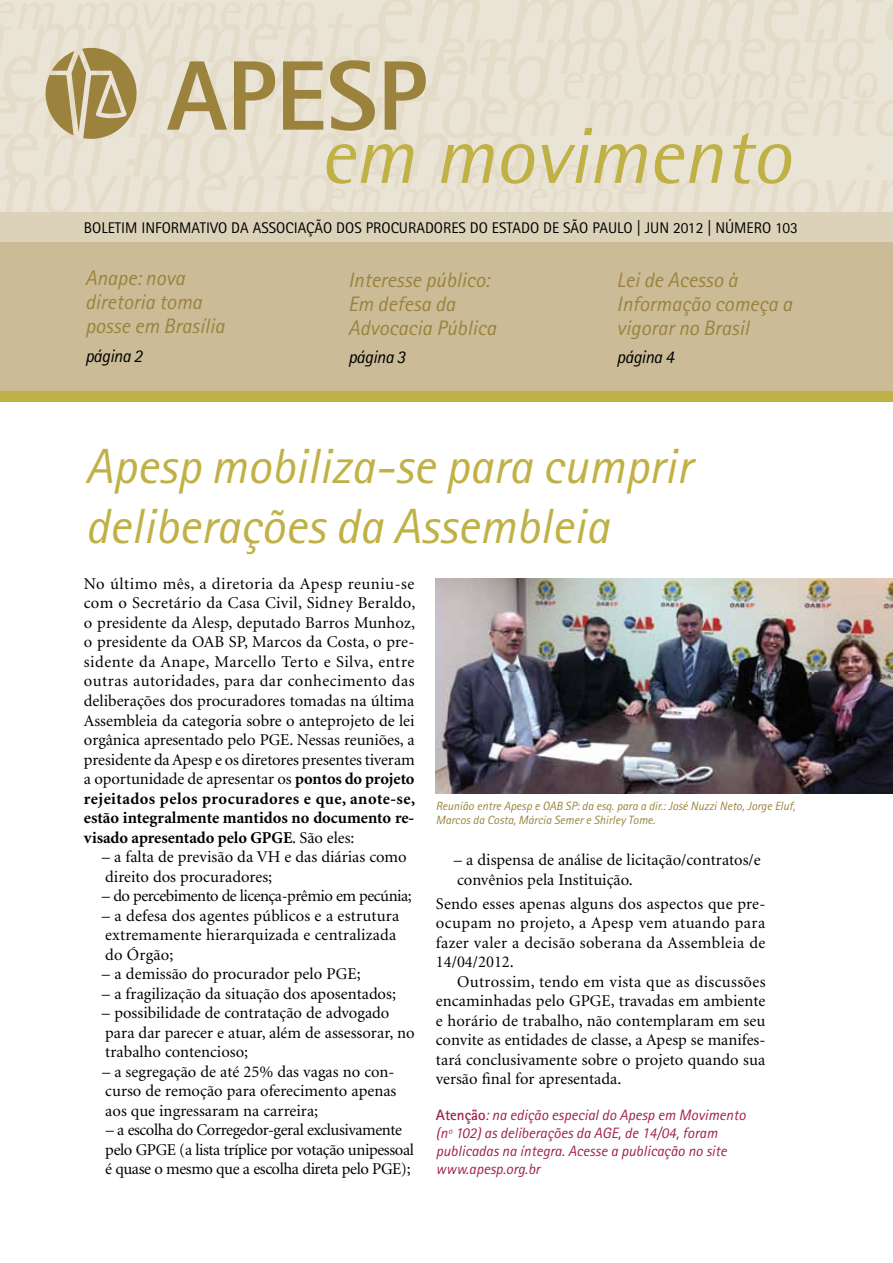
<style>
.page{position:relative;width:893px;height:1263px;background:#fff}
.page>*{position:absolute;margin:0;border:0;box-sizing:border-box;transform-origin:0 0}
.t1{font:italic 49.5px/59.4px "Rotis Sans Serif Std";color:#c0b146}
.t2{font:italic 21px/24px "Rotis Sans Serif Std";color:#9b823d}
.t3{font:italic 18px "Rotis Sans Serif Std";letter-spacing:-.025em;color:#000}
.t4{font:16.5px/19.5px "Minion";color:#000;text-align:justify}
.t5{font:16.5px/19.5px "Minion";letter-spacing:-.025em;color:#000}
.t6{font:16.5px "Minion";letter-spacing:-.03em;color:#000}
.t7{font:15.45px "Rotis Sans Serif Std";color:#000}
.t8{font:italic 15px/18px "Rotis Sans Serif Std";color:#9f2345}
.t9{font:italic 12px/14.4px "Rotis Sans Serif Std";color:#9b823d}
.s1{font-weight:700}
.s2{font-weight:700;font-style:normal}
</style>
<div class="page">
<svg style="left:0;top:0;width:893px;height:212px;background:#e1d9c4"></svg>
<div style="left:0;top:238px;width:893px;height:160px;background:#cbbc97"></div>
<div style="left:0;top:212px;width:893px;height:30px;background:#dcd1b9"></div>
<div style="left:0;top:391px;width:893px;height:11px;background:#c0b146"></div>
<img style="left:436px;top:579px;width:457px;height:214px">
<p class="t7" style="left:84px;top:218px;width:715px">BOLETIM INFORMATIVO DA ASSOCIAÇÃO DOS PROCURADORES DO ESTADO DE SÃO PAULO | JUN 2012 | NÚMERO 103</p>
<p class="t2" style="left:85px;top:266px;width:141px">Anape: nova diretoria toma posse em Brasília</p>
<p class="t3" style="left:85px;top:345px;width:59px">página 2</p>
<p class="t2" style="left:348px;top:268px;width:150px">Interesse público:<br>Em defesa da<br>Advocacia Pública</p>
<p class="t3" style="left:348px;top:346px;width:59px">página 3</p>
<p class="t2" style="left:617px;top:268px;width:177px">Lei de Acesso à<br>Informação começa a vigorar no Brasil</p>
<p class="t3" style="left:617px;top:346px;width:59px">página 4</p>
<h1 class="t1" style="left:85px;top:437px;width:608px">Apesp mobiliza-se para cumprir deliberações da Assembleia</h1>
<p class="t4" style="left:84px;top:575px;width:333px">No último mês, a diretoria da Apesp reuniu-se com o Secretário da Casa Civil, Sidney Beraldo, o presidente da Alesp, deputado Barros Munhoz, o presidente da OAB SP, Marcos da Costa, o pre&shy;sidente da Anape, Marcello Terto e Silva, entre outras autoridades, para dar conhecimento das deliberações dos procuradores tomadas na última Assembleia da categoria sobre o anteprojeto de lei orgânica apresentado pelo PGE. Nessas reuniões, a presidente da Apesp e os diretores presentes tiveram a oportunidade de apresentar os <span class="s1">pontos do projeto rejeitados pelos procuradores e que, anote-se, estão integralmente mantidos no documento re&shy;visado apresentado pelo GPGE</span>. São eles:</p>
<p class="t4" style="left:102px;top:848px;width:306px">– a falta de previsão da VH e das diárias como direito dos procuradores;</p>
<p class="t6" style="left:102px;top:888px;width:311px">– do percebimento de licença-prêmio em pecúnia;</p>
<p class="t4" style="left:102px;top:906px;width:299px;text-align:left">– a defesa dos agentes públicos e a estrutura extremamente hierarquizada e centralizada do Órgão;</p>
<p class="t4" style="left:102px;top:965px;width:260px">– a demissão do procurador pelo PGE;</p>
<p class="t4" style="left:102px;top:984px;width:295px">– a fragilização da situação dos aposentados;</p>
<p class="t4" style="left:102px;top:1004px;width:314px;text-align:left">– possibilidade de contratação de advogado para dar parecer e atuar, além de assessorar, no trabalho contencioso;</p>
<p class="t4" style="left:102px;top:1062px;width:296px">– a segregação de até 25% das vagas no con&shy;curso de remoção para oferecimento apenas aos que ingressaram na carreira;</p>
<p class="t5" style="left:105px;top:1121px;width:310px">– a escolha do Corregedor-geral exclusivamente pelo GPGE (a lista tríplice por votação unipessoal é quase o mesmo que a escolha direta pelo PGE);</p>
<p class="t9" style="left:436px;top:798px;width:361px">Reunião entre Apesp e OAB SP: da esq. para a dir.: José Nuzzi Neto, Jorge Eluf,<br>Marcos da Costa, Márcia Semer e Shirley Tome.</p>
<p class="t4" style="left:454px;top:851px;width:308px">– a dispensa de análise de licitação/contratos/e convênios pela Instituição.</p>
<p class="t4" style="left:436px;top:894px;width:331px">Sendo esses apenas alguns dos aspectos que pre&shy;ocupam no projeto, a Apesp vem atuando para fazer valer a decisão soberana da Assembleia de 14/04/2012.</p>
<p class="t4" style="left:436px;top:972px;width:331px;text-indent:21px">Outrossim, tendo em vista que as discussões encaminhadas pelo GPGE, travadas em ambiente e horário de trabalho, não contemplaram em seu convite as entidades de classe, a Apesp se manifes&shy;tará conclusivamente sobre o projeto quando sua versão final for apresentada.</p>
<p class="t8" style="left:436px;top:1106px;width:311px"><span class="s2">Atenção</span>: na edição especial do Apesp em Movimento (nº 102) as deliberações da AGE, de 14/04, foram publicadas na íntegra. Acesse a publicação no site www.apesp.org.br</p>
</div>
